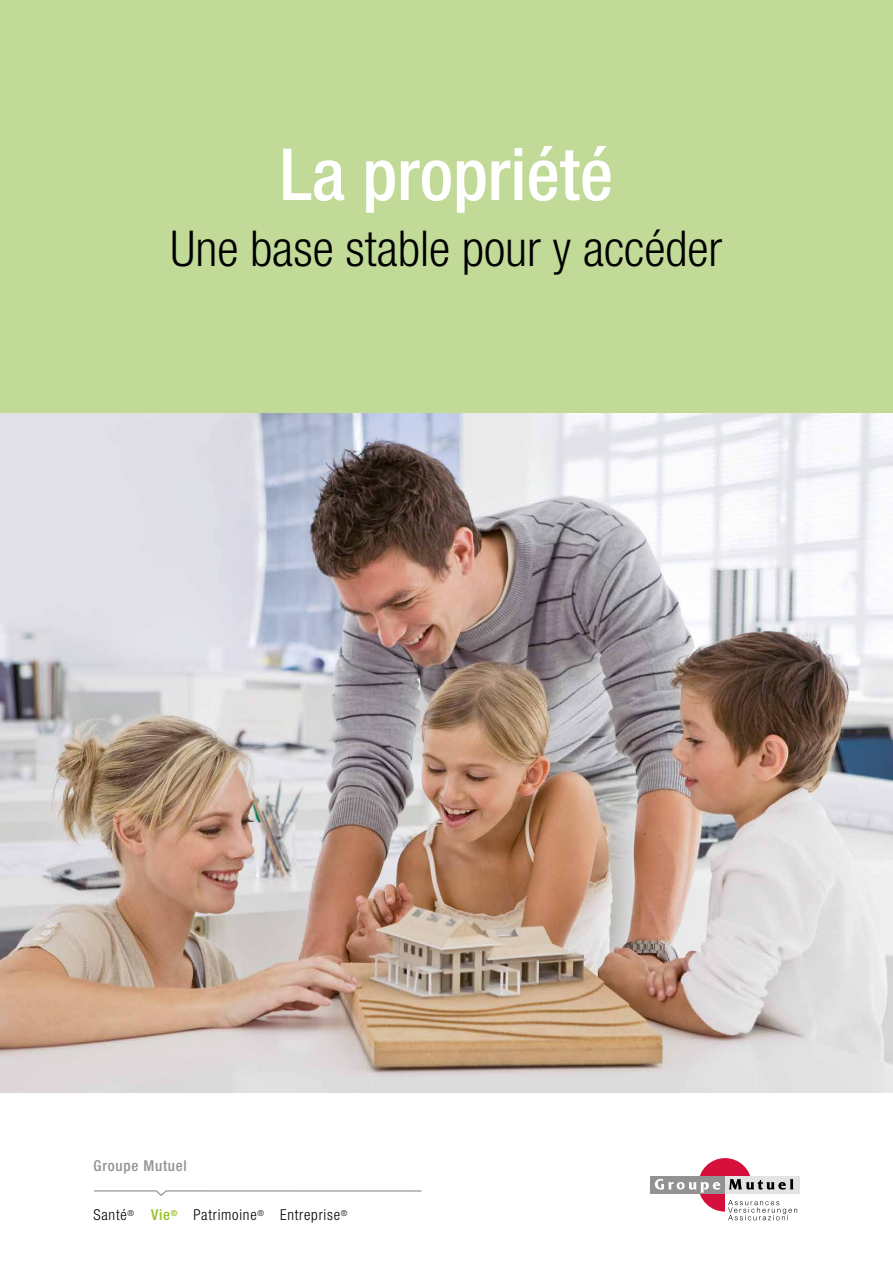
<style>
.page{position:relative;width:893px;height:1263px;background:#fff}
.page>*{position:absolute;margin:0;border:0;box-sizing:border-box;transform-origin:0 0}
.t1{font:500 condensed 72px "Helvetica Neue LT";color:#fff}
.t2{font:300 condensed 49.5px "Helvetica Neue LT";color:#000}
.t3{font:300 condensed 15px "Helvetica Neue LT";letter-spacing:.05em;color:#000}
.t4{font:500 condensed 15px "Helvetica Neue LT";letter-spacing:.05em;color:#929292}
.t5{font:500 condensed 15px "Helvetica Neue LT";color:#95c11f}
</style>
<div class="page">
<img style="left:0;top:412px;width:893px;height:681px">
<div style="left:651px;top:1176px;width:74px;height:18px;background:#929292"></div>
<div style="left:725px;top:1176px;width:74px;height:18px;background:#e3e3e3"></div>
<svg style="left:655px;top:1158px;width:142px;height:62px"></svg>
<div style="left:0;top:0;width:893px;height:412px;background:#c1da98"></div>
<svg style="left:94px;top:1190px;width:327px;height:6px"></svg>
<h1 class="t1" style="left:280px;top:132px;width:335px">La propriété</h1>
<h2 class="t2" style="left:171px;top:220px;width:553px">Une base stable pour y accéder</h2>
<p class="t4" style="left:94px;top:1157px;width:95px">Groupe Mutuel</p>
<p class="t3" style="left:94px;top:1206px;width:42px">Santé<sup>®</sup></p>
<p class="t5" style="left:151px;top:1206px;width:28px">Vie<sup>®</sup></p>
<p class="t3" style="left:193px;top:1206px;width:72px">Patrimoine<sup>®</sup></p>
<p class="t3" style="left:280px;top:1206px;width:69px">Entreprise<sup>®</sup></p>
</div>
